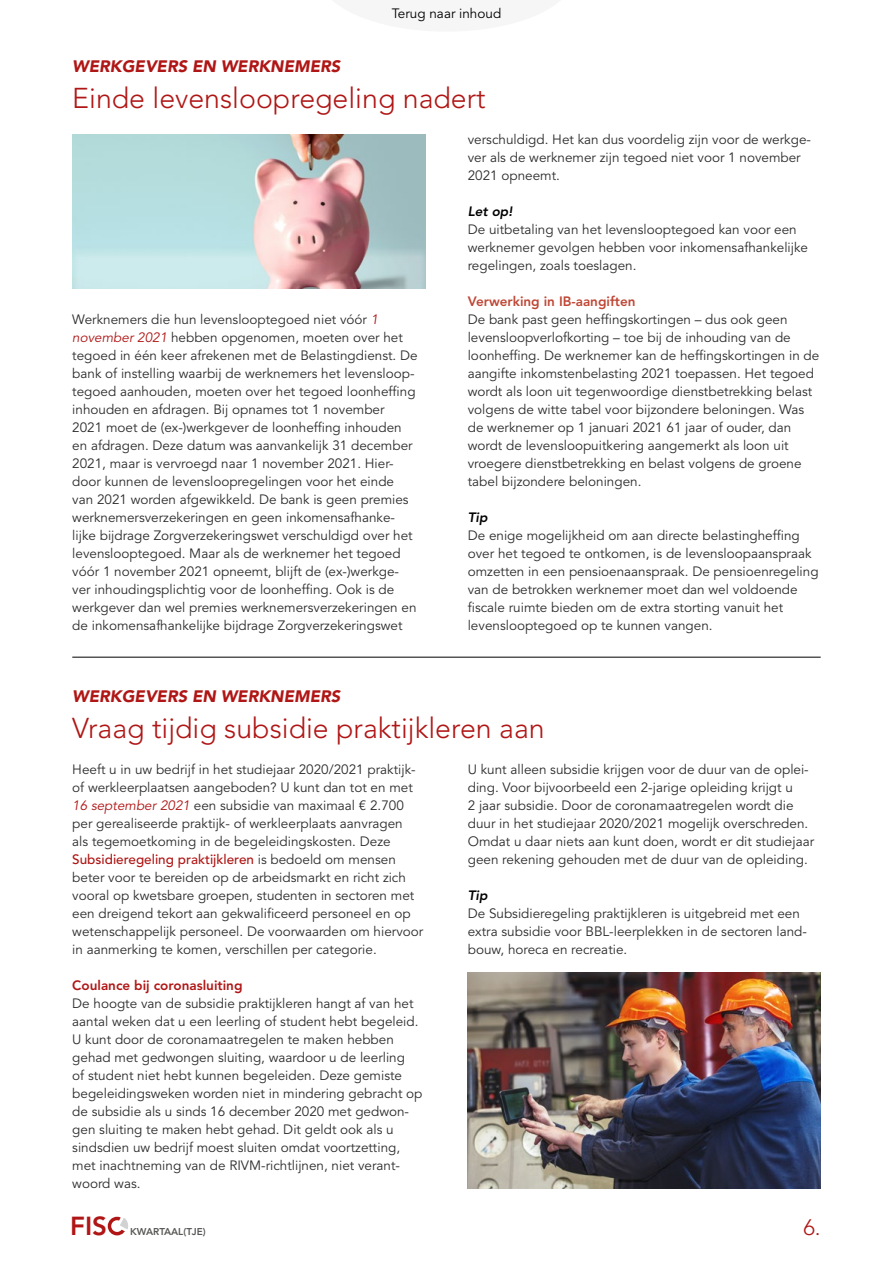
<style>
.page{position:relative;width:893px;height:1263px;background:#fff}
.page>*{position:absolute;margin:0;border:0;box-sizing:border-box;transform-origin:0 0}
.t1{font:300 28.5px "Avenir LT";color:#af1615}
.t2{font:800 25.95px "Avenir LT";color:#af1615}
.t3{font:300 22.2px "Avenir LT";color:#af1615}
.t4{font:italic 900 16.5px "Avenir LT";color:#af1615}
.t5{font:13.5px/18px "Avenir LT";color:#2c2c2c}
.t6{font:800 13.5px "Avenir LT";color:#af1615}
.t7{font:800 13.5px "Avenir LT";color:#bf4735}
.t8{font:13.5px "Avenir LT";color:#000}
.t9{font:italic 800 13.5px "Avenir LT";color:#000}
.t10{font:800 9.9px "Avenir LT";color:#575756}
.s1{font-style:italic;color:#af1615}
.s2{font-weight:500;color:#af1615}
</style>
<div class="page">
<div style="left:108px;top:1217px;width:18px;height:18px;border:3px solid #af1615;border-radius:50%"></div>
<svg style="left:114px;top:1216px;width:14px;height:19px"></svg>
<hr style="left:72px;top:657px;width:749px;height:1px;background:#000">
<img style="left:72px;top:134px;width:353px;height:154px">
<img style="left:468px;top:972px;width:353px;height:216px">
<p class="t8" style="left:392px;top:5px;width:111px">Terug naar inhoud</p>
<p class="t4" style="left:72px;top:56px;width:269px">WERKGEVERS EN WERKNEMERS</p>
<h1 class="t1" style="left:72px;top:81px;width:415px">Einde levensloopregeling nadert</h1>
<p class="t5" style="left:72px;top:311px;width:347px">Werknemers die hun levenslooptegoed niet vóór <span class="s1">1 november 2021</span> hebben opgenomen, moeten over het tegoed in één keer afrekenen met de Belastingdienst. De bank of instelling waarbij de werknemers het levensloop&shy;tegoed aanhouden, moeten over het tegoed loonheffing inhouden en afdragen. Bij opnames tot 1 november 2021 moet de (ex-)werkgever de loonheffing inhouden en afdragen. Deze datum was aanvankelijk 31 december 2021, maar is vervroegd naar 1 november 2021. Hier&shy;door kunnen de levensloopregelingen voor het einde van 2021 worden afgewikkeld. De bank is geen premies werknemersverzekeringen en geen inkomensafhanke&shy;lijke bijdrage Zorgverzekeringswet verschuldigd over het levenslooptegoed. Maar als de werknemer het tegoed vóór 1 november 2021 opneemt, blijft de (ex-)werkge&shy;ver inhoudingsplichtig voor de loonheffing. Ook is de werkgever dan wel premies werknemersverzekeringen en de inkomensafhankelijke bijdrage Zorgverzekeringswet</p>
<p class="t4" style="left:72px;top:686px;width:269px">WERKGEVERS EN WERKNEMERS</p>
<p class="t5" style="left:468px;top:131px;width:345px">verschuldigd. Het kan dus voordelig zijn voor de werkge&shy;ver als de werknemer zijn tegoed niet voor 1 november<br>2021 opneemt.</p>
<p class="t9" style="left:468px;top:203px;width:46px">Let op!</p>
<p class="t5" style="left:468px;top:221px;width:342px">De uitbetaling van het levenslooptegoed kan voor een werknemer gevolgen hebben voor inkomensafhankelijke regelingen, zoals toeslagen.</p>
<p class="t7" style="left:468px;top:293px;width:169px">Verwerking in IB-aangiften</p>
<p class="t5" style="left:468px;top:311px;width:353px">De bank past geen heffingskortingen – dus ook geen levensloopverlofkorting – toe bij de inhouding van de loonheffing. De werknemer kan de heffingskortingen in de aangifte inkomstenbelasting 2021 toepassen. Het tegoed wordt als loon uit tegenwoordige dienstbetrekking belast volgens de witte tabel voor bijzondere beloningen. Was de werknemer op 1 januari 2021 61 jaar of ouder, dan wordt de levensloopuitkering aangemerkt als loon uit vroegere dienstbetrekking en belast volgens de groene tabel bijzondere beloningen.</p>
<p class="t9" style="left:468px;top:509px;width:21px">Tip</p>
<p class="t5" style="left:468px;top:527px;width:352px">De enige mogelijkheid om aan directe belastingheffing over het tegoed te ontkomen, is de levensloopaanspraak omzetten in een pensioenaanspraak. De pensioenregeling van de betrokken werknemer moet dan wel voldoende fiscale ruimte bieden om de extra storting vanuit het levenslooptegoed op te kunnen vangen.</p>
<h1 class="t1" style="left:72px;top:711px;width:474px">Vraag tijdig subsidie praktijkleren aan</h1>
<p class="t5" style="left:72px;top:761px;width:353px">Heeft u in uw bedrijf in het studiejaar 2020/2021 praktijk&shy;of werkleerplaatsen aangeboden? U kunt dan tot en met <span class="s1">16 september 2021</span> een subsidie van maximaal € 2.700 per gerealiseerde praktijk- of werkleerplaats aanvragen<br>als tegemoetkoming in de begeleidingskosten. Deze <span class="s2">Subsidieregeling praktijkleren</span> is bedoeld om mensen beter voor te bereiden op de arbeidsmarkt en richt zich vooral op kwetsbare groepen, studenten in sectoren met een dreigend tekort aan gekwalificeerd personeel en op wetenschappelijk personeel. De voorwaarden om hiervoor in aanmerking te komen, verschillen per categorie.</p>
<p class="t6" style="left:72px;top:977px;width:172px">Coulance bij coronasluiting</p>
<p class="t5" style="left:72px;top:995px;width:352px">De hoogte van de subsidie praktijkleren hangt af van het aantal weken dat u een leerling of student hebt begeleid.<br>U kunt door de coronamaatregelen te maken hebben gehad met gedwongen sluiting, waardoor u de leerling<br>of student niet hebt kunnen begeleiden. Deze gemiste begeleidingsweken worden niet in mindering gebracht op de subsidie als u sinds 16 december 2020 met gedwon&shy;gen sluiting te maken hebt gehad. Dit geldt ook als u sindsdien uw bedrijf moest sluiten omdat voortzetting, met inachtneming van de RIVM-richtlijnen, niet verant&shy;woord was.</p>
<p class="t5" style="left:468px;top:761px;width:348px">U kunt alleen subsidie krijgen voor de duur van de oplei&shy;ding. Voor bijvoorbeeld een 2-jarige opleiding krijgt u<br>2 jaar subsidie. Door de coronamaatregelen wordt die duur in het studiejaar 2020/2021 mogelijk overschreden.<br>Omdat u daar niets aan kunt doen, wordt er dit studiejaar geen rekening gehouden met de duur van de opleiding.</p>
<p class="t9" style="left:468px;top:887px;width:21px">Tip</p>
<p class="t5" style="left:468px;top:905px;width:341px">De Subsidieregeling praktijkleren is uitgebreid met een extra subsidie voor BBL-leerplekken in de sectoren land&shy;bouw, horeca en recreatie.</p>
<h2 class="t2" style="left:70px;top:1210px;width:38px">FIS</h2>
<p class="t10" style="left:130px;top:1226px;width:77px">KWARTAAL(TJE)</p>
<h3 class="t3" style="left:803px;top:1214px;width:19px">6.</h3>
</div>
